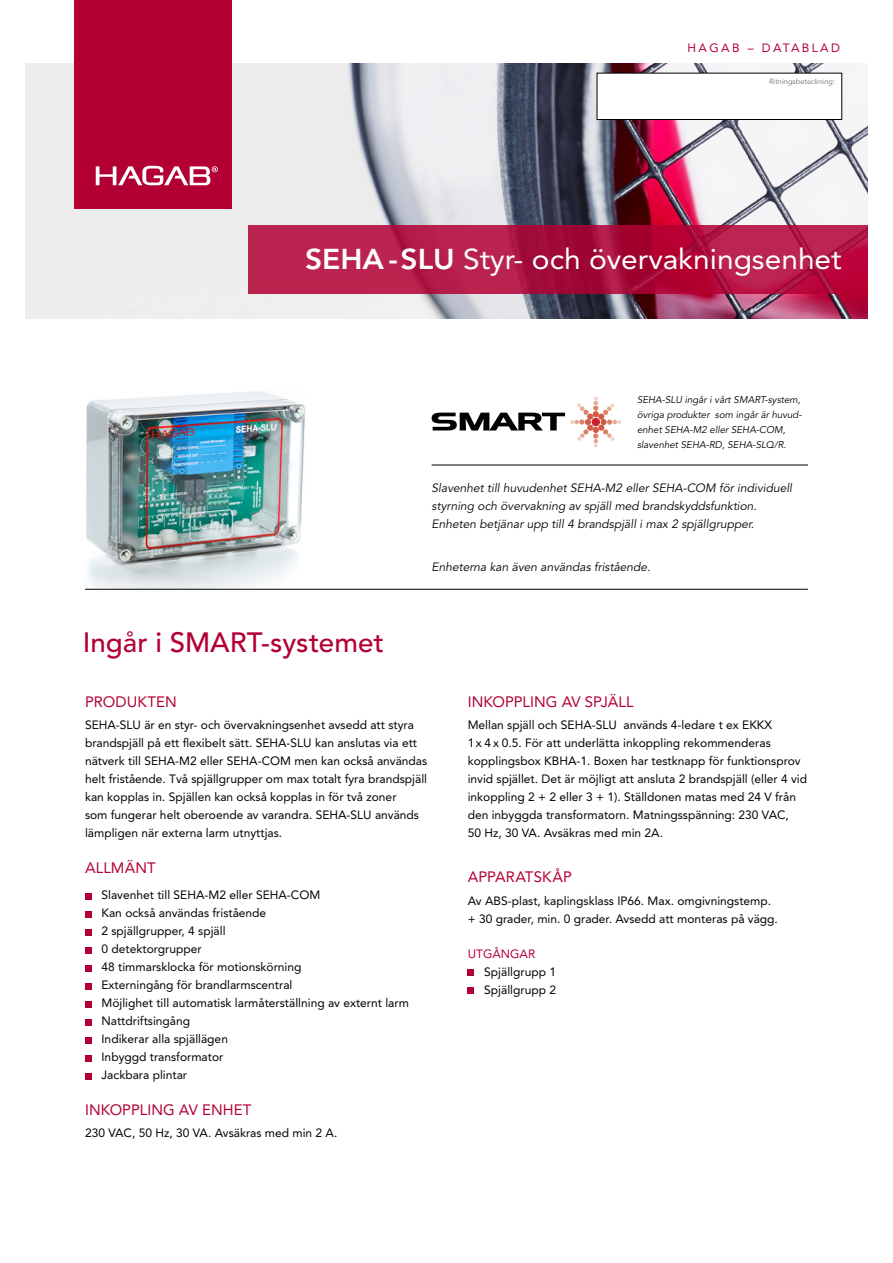
<style>
.page{position:relative;width:893px;height:1263px;background:#fff}
.page>*{position:absolute;margin:0;border:0;box-sizing:border-box;transform-origin:0 0}
.t1{font:28.5px "Avenir LT Std";color:#fff;scale:1.05 1}
.t2{font:500 27.75px "Avenir LT Std";color:#b30034}
.t3{font:15px "Avenir LT Std";letter-spacing:.005em;color:#b30034}
.t4{font:12px/18px "Avenir LT Std";color:#000}
.t5{font:italic 12px/18px "Avenir LT Std";color:#000}
.t6{font:12px "Avenir LT Std";letter-spacing:.2em;color:#b30034}
.t7{font:12px "Avenir LT Std";color:#b30034}
.t8{font:italic 9.75px/15px "Avenir LT Std";color:#000}
.t9{font:italic 7.5px "Avenir LT Std";color:#707172}
.s1{font-weight:800}
</style>
<div class="page">
<img style="left:26px;top:64px;width:841px;height:255px">
<div style="left:74px;top:0;width:158px;height:209px;background:#b30034"></div>
<svg style="left:96px;top:166px;width:122px;height:19px"></svg>
<img style="left:85px;top:391px;width:338px;height:198px">
<svg style="left:85px;top:893px;width:6px;height:6px"></svg>
<svg style="left:85px;top:911px;width:6px;height:6px"></svg>
<svg style="left:85px;top:929px;width:6px;height:6px"></svg>
<svg style="left:85px;top:947px;width:6px;height:6px"></svg>
<svg style="left:85px;top:965px;width:6px;height:6px"></svg>
<svg style="left:85px;top:983px;width:6px;height:6px"></svg>
<svg style="left:85px;top:1001px;width:6px;height:6px"></svg>
<svg style="left:85px;top:1019px;width:6px;height:6px"></svg>
<svg style="left:85px;top:1037px;width:6px;height:6px"></svg>
<svg style="left:85px;top:1055px;width:6px;height:6px"></svg>
<svg style="left:85px;top:1073px;width:6px;height:6px"></svg>
<svg style="left:468px;top:969px;width:6px;height:6px"></svg>
<svg style="left:468px;top:987px;width:6px;height:6px"></svg>
<svg style="left:248px;top:225px;width:619px;height:68px;background:#b31745"></svg>
<hr style="left:85px;top:589px;width:723px;height:1px;background:#000">
<svg style="left:571px;top:397px;width:50px;height:50px"></svg>
<svg style="left:432px;top:413px;width:133px;height:17px"></svg>
<hr style="left:432px;top:465px;width:376px;height:1px;background:#000">
<div style="left:597px;top:73px;width:245px;height:46px;background:#fff"></div>
<div style="left:597px;top:73px;width:245px;height:47px;border:1px solid #000"></div>
<p class="t6" style="left:687px;top:40px;width:154px">HAGAB – DATABLAD</p>
<p class="t9" style="left:769px;top:77px;width:68px">Ritningsbeteckning:</p>
<h1 class="t1" style="left:305px;top:243px;width:513px"><span class="s1">SEHA -SLU</span> Styr- och övervakningsenhet</h1>
<p class="t8" style="left:637px;top:392px;width:166px">SEHA-SLU ingår i vårt SMART-system, övriga produkter som ingår är huvud&shy;enhet SEHA-M2 eller SEHA-COM, slavenhet SEHA-RD, SEHA-SLQ/R.</p>
<h2 class="t2" style="left:83px;top:627px;width:303px">Ingår i SMART-systemet</h2>
<p class="t5" style="left:432px;top:479px;width:362px">Slavenhet till huvudenhet SEHA-M2 eller SEHA-COM för individuell styrning och övervakning av spjäll med brandskyddsfunktion.<br>Enheten betjänar upp till 4 brandspjäll i max 2 spjällgrupper.</p>
<p class="t5" style="left:432px;top:558px;width:220px">Enheterna kan även användas fristående.</p>
<p class="t3" style="left:85px;top:693px;width:93px">PRODUKTEN</p>
<p class="t4" style="left:85px;top:716px;width:344px">SEHA-SLU är en styr- och övervakningsenhet avsedd att styra brandspjäll på ett flexibelt sätt. SEHA-SLU kan anslutas via ett nätverk till SEHA-M2 eller SEHA-COM men kan också användas helt fristående. Två spjällgrupper om max totalt fyra brandspjäll kan kopplas in. Spjällen kan också kopplas in för två zoner<br>som fungerar helt oberoende av varandra. SEHA-SLU används lämpligen när externa larm utnyttjas.</p>
<p class="t3" style="left:85px;top:859px;width:72px">ALLMÄNT</p>
<p class="t4" style="left:102px;top:886px;width:309px">Slavenhet till SEHA-M2 eller SEHA-COM<br>Kan också användas fristående<br>2 spjällgrupper, 4 spjäll<br>0 detektorgrupper<br>48 timmarsklocka för motionskörning<br>Externingång för brandlarmscentral<br>Möjlighet till automatisk larmåterställning av externt larm<br>Nattdriftsingång<br>Indikerar alla spjällägen<br>Inbyggd transformator<br>Jackbara plintar</p>
<p class="t3" style="left:85px;top:1101px;width:168px">INKOPPLING AV ENHET</p>
<p class="t4" style="left:85px;top:1124px;width:254px">230 VAC, 50 Hz, 30 VA. Avsäkras med min 2 A.</p>
<p class="t3" style="left:468px;top:693px;width:168px">INKOPPLING AV SPJÄLL</p>
<p class="t4" style="left:468px;top:716px;width:341px">Mellan spjäll och SEHA-SLU används 4-ledare t ex EKKX<br>1x 4 x 0.5. För att underlätta inkoppling rekommenderas kopplingsbox KBHA-1. Boxen har testknapp för funktionsprov invid spjället. Det är möjligt att ansluta 2 brandspjäll (eller 4 vid inkoppling 2 + 2 eller 3 + 1). Ställdonen matas med 24 V från den inbyggda transformatorn. Matningsspänning: 230 VAC,<br>50 Hz, 30 VA. Avsäkras med min 2A.</p>
<p class="t3" style="left:468px;top:868px;width:106px">APPARATSKÅP</p>
<p class="t4" style="left:468px;top:891px;width:312px">Av ABS-plast, kaplingsklass IP66. Max. omgivningstemp. + 30 grader, min. 0 grader. Avsedd att monteras på vägg.</p>
<p class="t7" style="left:468px;top:946px;width:69px">UTGÅNGAR</p>
<p class="t4" style="left:484px;top:962px;width:73px">Spjällgrupp 1<br>Spjällgrupp 2</p>
</div>
